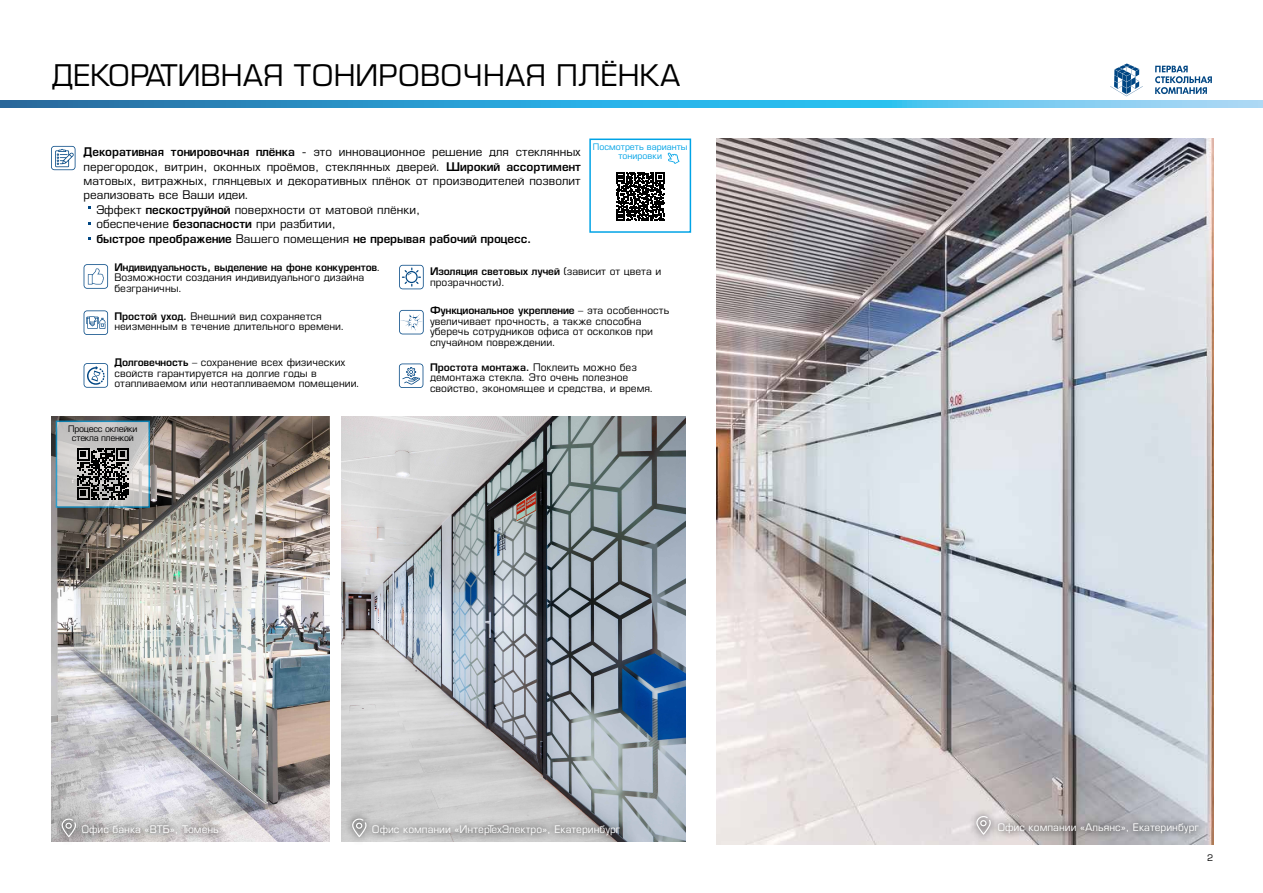
<style>
.page{position:relative;width:1263px;height:893px;background:#fff}
.page>*{position:absolute;margin:0;border:0;box-sizing:border-box;transform-origin:0 0}
.t1{font:30px "Eurotype AP";color:#000}
.t2{font:12px "Eurotype AP";color:#000}
.t3{font:700 12px "Eurotype AP";color:#000}
.t4{font:10.5px/10.5px "Eurotype AP";color:#000}
.t5{font:10.5px "Eurotype AP";color:#fff}
.t6{font:9px/9px "Eurotype AP";letter-spacing:-.03em;color:#000;text-align:center}
.t7{font:9px/9px "Eurotype AP";color:#00a3e6;text-align:center}
.s1{font-weight:700}
.s2{font-weight:400}
</style>
<div class="page">
<img style="left:716px;top:139px;width:498px;height:705px">
<svg style="left:998px;top:816px;width:208px;height:25px;background:#a8a6a9"></svg>
<svg style="left:969px;top:808px;width:29px;height:34px"></svg>
<svg style="left:976px;top:816px;width:15px;height:19px"></svg>
<img style="left:51px;top:416px;width:278px;height:426px">
<img style="left:341px;top:416px;width:344px;height:426px">
<svg style="left:84px;top:818px;width:142px;height:24px;background:#c1bfbf"></svg>
<svg style="left:374px;top:818px;width:254px;height:24px;background:#b2b2b3"></svg>
<svg style="left:54px;top:811px;width:30px;height:31px"></svg>
<svg style="left:62px;top:819px;width:14px;height:18px"></svg>
<svg style="left:344px;top:811px;width:30px;height:31px"></svg>
<svg style="left:352px;top:819px;width:14px;height:18px"></svg>
<svg style="left:0;top:101px;width:1263px;height:6px;background:#42a9d9"></svg>
<svg style="left:1155px;top:66px;width:57px;height:28px"></svg>
<svg style="left:1110px;top:64px;width:33px;height:32px"></svg>
<svg style="left:51px;top:146px;width:24px;height:24px"></svg>
<svg style="left:399px;top:310px;width:25px;height:24px"></svg>
<svg style="left:84px;top:264px;width:24px;height:25px"></svg>
<svg style="left:84px;top:310px;width:24px;height:25px"></svg>
<svg style="left:84px;top:363px;width:24px;height:25px"></svg>
<svg style="left:399px;top:265px;width:25px;height:24px"></svg>
<svg style="left:399px;top:364px;width:24px;height:24px"></svg>
<svg style="left:616px;top:172px;width:49px;height:49px"></svg>
<div style="left:589px;top:139px;width:102px;height:94px;border:2px solid #00a3e6"></div>
<svg style="left:668px;top:153px;width:11px;height:11px"></svg>
<svg style="left:56px;top:421px;width:94px;height:87px;background:#b9c1c4"></svg>
<svg style="left:77px;top:448px;width:52px;height:52px;background:#535252"></svg>
<h1 class="t1" style="left:51px;top:61px;width:631px">ДЕКОРАТИВНАЯ ТОНИРОВОЧНАЯ ПЛЁНКА</h1>
<p class="t7" style="left:593px;top:143px;width:96px">Посмотреть варианты тонировки</p>
<p class="t2" style="left:84px;top:146px;width:499px"><span class="s1">Декоративная тонировочная плёнка</span> - это инновационное решение для стеклянных</p>
<p class="t2" style="left:84px;top:161px;width:499px">перегородок, витрин, оконных проёмов, стеклянных дверей. <span class="s1">Широкий ассортимент</span></p>
<p class="t2" style="left:84px;top:175px;width:499px">матовых, витражных, глянцевых и декоративных плёнок от производителей позволит</p>
<p class="t2" style="left:84px;top:189px;width:167px">реализовать все Ваши идеи.</p>
<p class="t2" style="left:96px;top:204px;width:325px">Эффект <span class="s1">пескоструйной</span> поверхности от матовой плёнки,</p>
<p class="t2" style="left:96px;top:218px;width:241px">обеспечение <span class="s1">безопасности</span> при разбитии,</p>
<p class="t3" style="left:96px;top:232px;width:437px">быстрое преображение <span class="s2">Вашего помещения</span> не прерывая рабочий процесс.</p>
<p class="t4" style="left:114px;top:262px;width:268px"><span class="s1">Индивидуальность, выделение на фоне конкурентов</span>.<br>Возможности создания индивидуального дизайна безграничны.</p>
<p class="t4" style="left:430px;top:267px;width:233px"><span class="s1">Изоляция световых лучей</span> (зависит от цвета и прозрачности).</p>
<p class="t4" style="left:114px;top:311px;width:232px"><span class="s1">Простой уход.</span> Внешний вид сохраняется неизменным в течение длительного времени.</p>
<p class="t4" style="left:430px;top:306px;width:241px"><span class="s1">Функциональное укрепление</span> – эта особенность увеличивает прочность, а также способна уберечь сотрудников офиса от осколков при случайном повреждении.</p>
<p class="t4" style="left:114px;top:358px;width:247px"><span class="s1">Долговечность</span> – сохранение всех физических свойств гарантируется на долгие годы в отапливаемом или неотапливаемом помещении.</p>
<p class="t4" style="left:430px;top:363px;width:225px"><span class="s1">Простота монтажа.</span> Поклеить можно без демонтажа стекла. Это очень полезное свойство, экономящее и средства, и время.</p>
<p class="t6" style="left:68px;top:425px;width:71px">Процесс оклейки стекла пленкой</p>
<p class="t5" style="left:81px;top:824px;width:139px">Офис банка «ВТБ», Тюмень</p>
<p class="t5" style="left:372px;top:824px;width:250px">Офис компании «ИнтерТехЭлектро», Екатеринбург</p>
<p class="t5" style="left:997px;top:822px;width:203px">Офис компании «Альянс», Екатеринбург</p>
<p class="t6" style="left:1207px;top:854px;width:8px">2</p>
</div>
